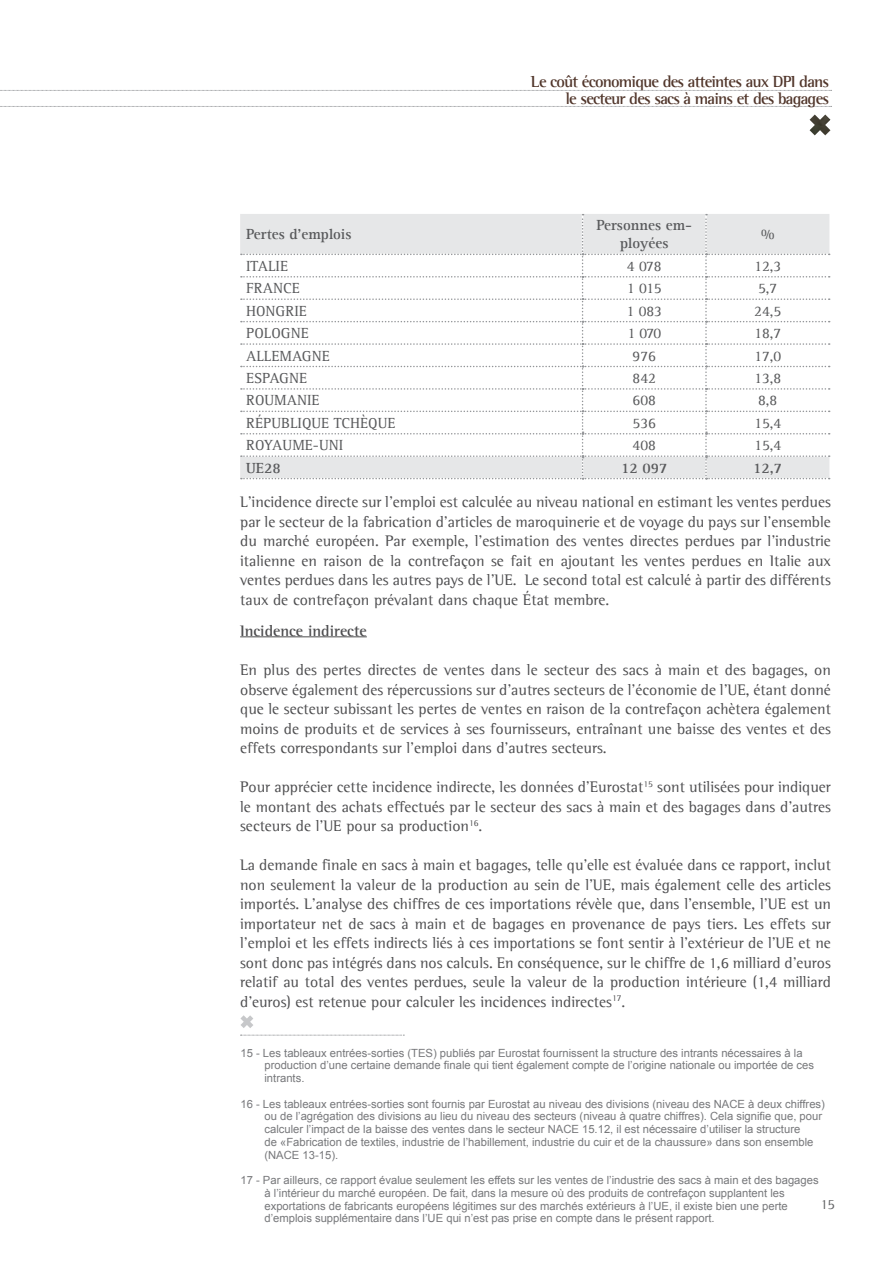
<style>
.page{position:relative;width:893px;height:1263px;background:#fff}
.page>*{position:absolute;margin:0;border:0;box-sizing:border-box;transform-origin:0 0}
.t1{font:700 16.5px/16.6px "Agfa Rotis Semi Serif";letter-spacing:-.05em;color:#51362b;text-align:right}
.t2{font:15.75px/19.5px "Agfa Rotis Semi Serif";color:#4d4d4f;text-align:justify}
.t3{font:700 15.75px "Agfa Rotis Semi Serif";color:#4d4d4f}
.t4{font:15px "Agfa Rotis Serif";color:#58595b}
.t5{font:700 15px/18px "Agfa Rotis Serif";color:#58595b;text-align:center}
.t6{font:14.25px "Agfa Rotis Semi Serif";color:#636466}
.t7{font:11.25px/12.8px "Arial";color:#77787b}
</style>
<div class="page">
<svg style="left:0;top:106px;width:832px;height:1px"></svg>
<svg style="left:0;top:90px;width:832px;height:1px"></svg>
<img style="left:810px;top:115px;width:20px;height:20px">
<svg style="left:241px;top:214px;width:589px;height:265px"></svg>
<hr style="left:240px;top:637px;width:127px;height:1px;background:#4d4d4f">
<svg style="left:240px;top:1035px;width:164px;height:1px"></svg>
<svg style="left:240px;top:1015px;width:13px;height:13px"></svg>
<p class="t1" style="left:531px;top:73px;width:300px">Le coût économique des atteintes aux DPI dans le secteur des sacs à mains et des bagages</p>
<p class="t5" style="left:246px;top:226px;width:107px">Pertes d'emplois</p>
<p class="t5" style="left:596px;top:217px;width:97px">Personnes em&shy;ployées</p>
<p class="t5" style="left:761px;top:226px;width:15px">%</p>
<p class="t4" style="left:246px;top:257px;width:44px">ITALIE</p>
<p class="t4" style="left:627px;top:257px;width:36px">4 078</p>
<p class="t4" style="left:754px;top:257px;width:28px">12,3</p>
<p class="t4" style="left:246px;top:279px;width:55px">FRANCE</p>
<p class="t4" style="left:627px;top:279px;width:36px">1 015</p>
<p class="t4" style="left:758px;top:279px;width:21px">5,7</p>
<p class="t4" style="left:246px;top:302px;width:62px">HONGRIE</p>
<p class="t4" style="left:626px;top:302px;width:37px">1 083</p>
<p class="t4" style="left:754px;top:302px;width:28px">24,5</p>
<p class="t4" style="left:246px;top:324px;width:64px">POLOGNE</p>
<p class="t4" style="left:627px;top:324px;width:35px">1 070</p>
<p class="t4" style="left:754px;top:324px;width:28px">18,7</p>
<p class="t4" style="left:246px;top:346px;width:85px">ALLEMAGNE</p>
<p class="t4" style="left:633px;top:346px;width:25px">976</p>
<p class="t4" style="left:754px;top:346px;width:28px">17,0</p>
<p class="t4" style="left:246px;top:369px;width:63px">ESPAGNE</p>
<p class="t4" style="left:633px;top:369px;width:25px">842</p>
<p class="t4" style="left:754px;top:369px;width:28px">13,8</p>
<p class="t4" style="left:246px;top:391px;width:75px">ROUMANIE</p>
<p class="t4" style="left:633px;top:391px;width:25px">608</p>
<p class="t4" style="left:758px;top:391px;width:21px">8,8</p>
<p class="t4" style="left:246px;top:414px;width:151px">RÉPUBLIQUE TCHÈQUE</p>
<p class="t4" style="left:633px;top:414px;width:25px">536</p>
<p class="t4" style="left:754px;top:414px;width:28px">15,4</p>
<p class="t4" style="left:246px;top:436px;width:99px">ROYAUME-UNI</p>
<p class="t4" style="left:633px;top:436px;width:25px">408</p>
<p class="t4" style="left:754px;top:436px;width:28px">15,4</p>
<p class="t5" style="left:246px;top:459px;width:36px">UE28</p>
<p class="t5" style="left:621px;top:459px;width:48px">12 097</p>
<p class="t5" style="left:753px;top:459px;width:30px">12,7</p>
<p class="t2" style="left:240px;top:492px;width:592px">L’incidence directe sur l’emploi est calculée au niveau national en estimant les ventes perdues par le secteur de la fabrication d’articles de maroquinerie et de voyage du pays sur l’ensemble du marché européen. Par exemple, l’estimation des ventes directes perdues par l’industrie italienne en raison de la contrefaçon se fait en ajoutant les ventes perdues en Italie aux ventes perdues dans les autres pays de l’UE. Le second total est calculé à partir des différents taux de contrefaçon prévalant dans chaque État membre.</p>
<p class="t3" style="left:240px;top:621px;width:128px">Incidence indirecte</p>
<p class="t2" style="left:240px;top:660px;width:592px">En plus des pertes directes de ventes dans le secteur des sacs à main et des bagages, on observe également des répercussions sur d’autres secteurs de l’économie de l’UE, étant donné que le secteur subissant les pertes de ventes en raison de la contrefaçon achètera également moins de produits et de services à ses fournisseurs, entraînant une baisse des ventes et des effets correspondants sur l’emploi dans d’autres secteurs.</p>
<p class="t2" style="left:240px;top:777px;width:592px">Pour apprécier cette incidence indirecte, les données d’Eurostat<sup>15</sup> sont utilisées pour indiquer le montant des achats effectués par le secteur des sacs à main et des bagages dans d’autres secteurs de l’UE pour sa production<sup>16</sup>.</p>
<p class="t2" style="left:240px;top:855px;width:592px">La demande finale en sacs à main et bagages, telle qu’elle est évaluée dans ce rapport, inclut non seulement la valeur de la production au sein de l’UE, mais également celle des articles importés. L’analyse des chiffres de ces importations révèle que, dans l’ensemble, l’UE est un importateur net de sacs à main et de bagages en provenance de pays tiers. Les effets sur l’emploi et les effets indirects liés à ces importations se font sentir à l’extérieur de l’UE et ne sont donc pas intégrés dans nos calculs. En conséquence, sur le chiffre de 1,6 milliard d’euros relatif au total des ventes perdues, seule la valeur de la production intérieure (1,4 milliard d’euros) est retenue pour calculer les incidences indirectes<sup>17</sup>.</p>
<p class="t7" style="left:264px;top:1046px;width:551px;text-indent:-24px">15 - Les tableaux entrées-sorties (TES) publiés par Eurostat fournissent la structure des intrants nécessaires à la production d’une certaine demande finale qui tient également compte de l’origine nationale ou importée de ces intrants.</p>
<p class="t7" style="left:264px;top:1097px;width:562px;text-indent:-24px">16 - Les tableaux entrées-sorties sont fournis par Eurostat au niveau des divisions (niveau des NACE à deux chiffres) ou de l’agrégation des divisions au lieu du niveau des secteurs (niveau à quatre chiffres). Cela signifie que, pour calculer l’impact de la baisse des ventes dans le secteur NACE 15.12, il est nécessaire d’utiliser la structure<br>de «Fabrication de textiles, industrie de l’habillement, industrie du cuir et de la chaussure» dans son ensemble (NACE 13-15).</p>
<p class="t7" style="left:264px;top:1174px;width:556px;text-indent:-24px">17 - Par ailleurs, ce rapport évalue seulement les effets sur les ventes de l’industrie des sacs à main et des bagages à l’intérieur du marché européen. De fait, dans la mesure où des produits de contrefaçon supplantent les exportations de fabricants européens légitimes sur des marchés extérieurs à l’UE, il existe bien une perte d’emplois supplémentaire dans l’UE qui n’est pas prise en compte dans le présent rapport.</p>
<p class="t6" style="left:820px;top:1195px;width:16px">15</p>
</div>
